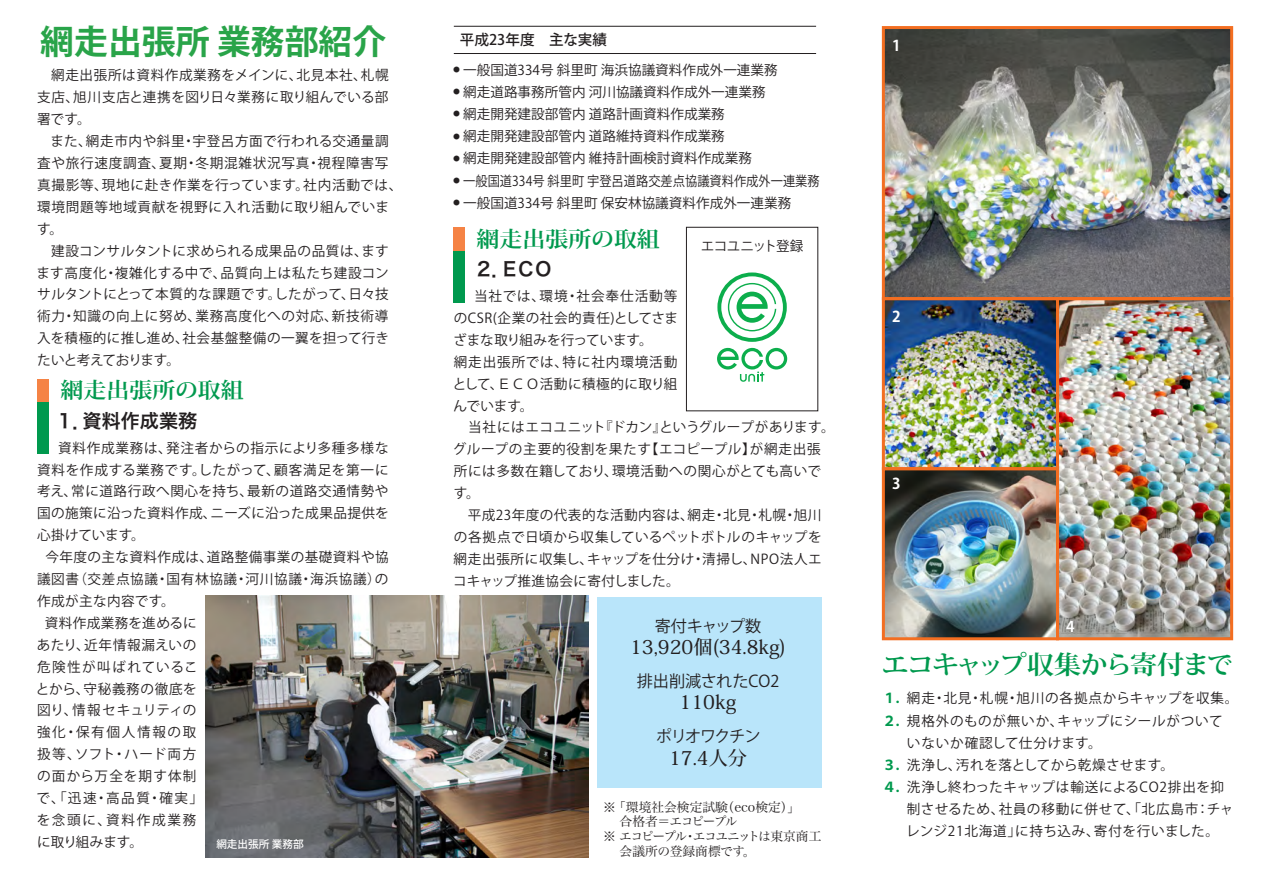
<style>
.page{position:relative;width:1263px;height:893px;background:#fff}
.page>*{position:absolute;margin:0;border:0;box-sizing:border-box;transform-origin:0 0}
.t1{font:700 33.6px "Koz Go Pro";color:#29a449}
.t2{font:27.6px/22px "Hira Min Pro W6";color:#231f20;text-align:justify}
.t3{font:700 25.5px "Koz Min Pro";letter-spacing:-.07em;color:#00994e;scale:1.06 1}
.t4{font:700 21.6px "Koz Min Pro";color:#00994e;scale:1.06 1}
.t5{font:500 19.2px "Koz Min Pro";color:#231f20}
.t6{font:19.2px "Hira Kaku Pro W6";color:#231f20}
.t7{font:16.2px "Koz Go Pro";color:#231f20}
.t8{font:16.2px "Koz Go Pro";letter-spacing:-.055em;color:#231f20}
.t9{font:16.2px "Koz Go Pro";letter-spacing:-.09em;color:#231f20}
.t10{font:700 14.85px "Koz Go Pro";color:#fff}
.t11{font:500 14.55px "Koz Go Pro";color:#231f20}
.t12{font:13.65px/21.9px "Koz Go Pro";letter-spacing:.03em;color:#231f20}
.t13{font:13.65px/22px "Koz Go Pro";color:#231f20}
.t14{font:13.65px "Koz Go Pro";letter-spacing:.05em;color:#231f20}
.t15{font:13.65px "Koz Go Pro";letter-spacing:.055em;color:#231f20}
.t16{font:13.65px "Koz Go Pro";letter-spacing:-.005em;color:#231f20}
.t17{font:13.65px "Koz Go Pro";letter-spacing:.095em;color:#231f20}
.t18{font:13.65px "Koz Go Pro";letter-spacing:.105em;color:#231f20}
.t19{font:13.65px "Koz Go Pro";letter-spacing:.12em;color:#231f20}
.t20{font:13.65px "Koz Go Pro";letter-spacing:.085em;color:#231f20}
.t21{font:13.65px "Koz Go Pro";letter-spacing:.125em;color:#231f20}
.t22{font:13.65px "Koz Go Pro";letter-spacing:-.01em;color:#231f20}
.t23{font:700 13.65px/22px "Koz Go Pro";color:#00994e}
.t24{font:13.65px "Koz Go Pro";letter-spacing:-.05em;color:#231f20}
.t25{font:12.75px/14.9px "Hira Min Pro W3";letter-spacing:-.015em;color:#231f20}
.t26{font:12.75px "Hira Min Pro W3";letter-spacing:-.115em;color:#231f20}
.t27{font:500 10.65px "Koz Go Pro";color:#fff}
</style>
<div class="page">
<img style="left:886px;top:30px;width:343px;height:606px">
<div style="left:38px;top:379px;width:11px;height:23px;background:#f58345"></div>
<div style="left:38px;top:402px;width:11px;height:52px;background:#00994e"></div>
<hr style="left:454px;top:26px;width:362px;height:1px;background:#231f20">
<hr style="left:454px;top:53px;width:362px;height:1px;background:#231f20">
<div style="left:454px;top:228px;width:11px;height:23px;background:#f58345"></div>
<div style="left:454px;top:251px;width:11px;height:51px;background:#00994e"></div>
<div style="left:686px;top:227px;width:132px;height:184px;border:1px solid #231f20"></div>
<div style="left:597px;top:597px;width:224px;height:191px;background:#b9e5fa"></div>
<div style="left:717px;top:272px;width:70px;height:70px;border:4px solid #0cae4c;border-radius:50%"></div>
<svg style="left:728px;top:283px;width:48px;height:48px"></svg>
<svg style="left:717px;top:348px;width:70px;height:34px"></svg>
<img style="left:205px;top:596px;width:383px;height:262px">
<div style="left:882px;top:26px;width:351px;height:274px;border:3px solid #f36e21"></div>
<div style="left:882px;top:297px;width:177px;height:173px;border:3px solid #f36e21"></div>
<div style="left:882px;top:467px;width:177px;height:173px;border:3px solid #f36e21"></div>
<div style="left:1056px;top:297px;width:177px;height:343px;border:3px solid #f36e21"></div>
<h1 class="t1" style="left:40px;top:20px;width:348px">網走出張所 業務部紹介</h1>
<p class="t12" style="left:36px;top:65px;width:367px">　網走出張所は資料作成業務をメインに、北見本社、札幌支店、旭川支店と連携を図り日々業務に取り組んでいる部署です。<br>　また、網走市内や斜里・宇登呂方面で行われる交通量調査や旅行速度調査、夏期・冬期混雑状況写真・視程障害写真撮影等、現地に赴き作業を行っています。社内活動では、環境問題等地域貢献を視野に入れ活動に取り組んでいます。<br>　建設コンサルタントに求められる成果品の品質は、ますます高度化・複雑化する中で、品質向上は私たち建設コンサルタントにとって本質的な課題です。したがって、日々技術力・知識の向上に努め、業務高度化への対応、新技術導入を積極的に推し進め、社会基盤整備の一翼を担って行きたいと考えております。</p>
<h3 class="t4" style="left:60px;top:374px;width:175px">網走出張所の取組</h3>
<h3 class="t6" style="left:55px;top:403px;width:144px">１．資料作成業務</h3>
<p class="t12" style="left:37px;top:437px;width:353px;text-align:justify;text-indent:21px">資料作成業務は、発注者からの指示により多種多様な資料を作成する業務です。したがって、顧客満足を第一に考え、常に道路行政へ関心を持ち、最新の道路交通情勢や国の施策に沿った資料作成、ニーズに沿った成果品提供を心掛けています。</p>
<p class="t12" style="left:45px;top:547px;width:345px">今年度の主な資料作成は、道路整備事業の基礎資料や協</p>
<p class="t14" style="left:37px;top:570px;width:353px">議図書（交差点協議・国有林協議・河川協議・海浜協議）の</p>
<p class="t12" style="left:37px;top:590px;width:139px">作成が主な内容です。</p>
<p class="t12" style="left:45px;top:612px;width:153px">資料作成業務を進めるに</p>
<p class="t15" style="left:37px;top:636px;width:161px">あたり、近年情報漏えいの</p>
<p class="t18" style="left:37px;top:658px;width:162px">危険性が叫ばれているこ</p>
<p class="t14" style="left:36px;top:680px;width:162px">とから、守秘義務の徹底を</p>
<p class="t16" style="left:37px;top:702px;width:161px">図り、情報セキュリティの</p>
<p class="t19" style="left:37px;top:723px;width:161px">強化・保有個人情報の取</p>
<p class="t17" style="left:37px;top:745px;width:161px">扱等、ソフト・ハード両方</p>
<p class="t20" style="left:37px;top:767px;width:161px">の面から万全を期す体制</p>
<p class="t12" style="left:37px;top:787px;width:168px">で、「迅速・高品質・確実」</p>
<p class="t21" style="left:37px;top:811px;width:161px">を念頭に、資料作成業務</p>
<p class="t22" style="left:37px;top:833px;width:107px">に取り組みます。</p>
<p class="t27" style="left:216px;top:837px;width:89px">網走出張所 業務部</p>
<p class="t11" style="left:460px;top:31px;width:149px">平成23年度　主な実績</p>
<h2 class="t2" style="left:443px;top:57px;width:29px">・・・・・・・</h2>
<p class="t13" style="left:463px;top:59px;width:358px">一般国道334号 斜里町 海浜協議資料作成外一連業務<br>網走道路事務所管内 河川協議資料作成外一連業務<br>網走開発建設部管内 道路計画資料作成業務<br>網走開発建設部管内 道路維持資料作成業務<br>網走開発建設部管内 維持計画検討資料作成業務<br>一般国道334号 斜里町 宇登呂道路交差点協議資料作成外一連業務一般国道334号 斜里町 保安林協議資料作成外一連業務</p>
<h3 class="t4" style="left:476px;top:223px;width:175px">網走出張所の取組</h3>
<h3 class="t6" style="left:474px;top:251px;width:80px">２．ＥＣＯ</h3>
<p class="t24" style="left:701px;top:238px;width:104px">エコユニット登録</p>
<p class="t12" style="left:453px;top:285px;width:383px;text-indent:21px">当社では、環境・社会奉仕活動等<br>のCSR(企業の社会的責任)としてさま<br>ざまな取り組みを行っています。<br>網走出張所では、特に社内環境活動<br>として、ＥＣＯ活動に積極的に取り組<br>んでいます。<br>　当社にはエコユニット『ドカン』というグループがあります。グループの主要的役割を果たす【エコピープル】が網走出張所には多数在籍しており、環境活動への関心がとても高いです。<br>　平成23年度の代表的な活動内容は、網走・北見・札幌・旭川の各拠点で日頃から収集しているペットボトルのキャップを網走出張所に収集し、キャップを仕分け・清掃し、NPO法人エコキャップ推進協会に寄付しました。</p>
<p class="t8" style="left:655px;top:615px;width:108px">寄付キャップ数</p>
<h3 class="t5" style="left:630px;top:633px;width:158px">13,920個(34.8kg)</h3>
<h3 class="t5" style="left:680px;top:688px;width:58px">110kg</h3>
<h3 class="t5" style="left:669px;top:744px;width:80px">17.4人分</h3>
<p class="t7" style="left:637px;top:670px;width:144px">排出削減されたCO2</p>
<p class="t9" style="left:656px;top:726px;width:106px">ポリオワクチン</p>
<p class="t25" style="left:620px;top:798px;width:182px;text-indent:-6px">「環境社会検定試験（eco検定）」合格者＝エコピープル</p>
<p class="t25" style="left:620px;top:843px;width:137px">会議所の登録商標です。</p>
<p class="t25" style="left:603px;top:798px;width:14px">※</p>
<p class="t26" style="left:603px;top:826px;width:220px">※ エコピープル・エコユニットは東京商工</p>
<p class="t10" style="left:892px;top:35px;width:10px">1</p>
<p class="t10" style="left:892px;top:306px;width:10px">2</p>
<p class="t10" style="left:892px;top:474px;width:10px">3</p>
<p class="t10" style="left:1066px;top:616px;width:10px">4</p>
<h3 class="t3" style="left:882px;top:646px;width:333px">エコキャップ収集から寄付まで</h3>
<p class="t23" style="left:882px;top:688px;width:28px">１．<br>２．</p>
<p class="t23" style="left:882px;top:755px;width:28px">３．<br>４．</p>
<p class="t12" style="left:906px;top:688px;width:334px">網走・北見・札幌・旭川の各拠点からキャップを収集。規格外のものが無いか、キャップにシールがついていないか確認して仕分けます。<br>洗浄し、汚れを落としてから乾燥させます。<br>洗浄し終わったキャップは輸送によるCO2排出を抑制させるため、社員の移動に併せて、「北広島市：チャレンジ21北海道」に持ち込み、寄付を行いました。</p>
</div>
